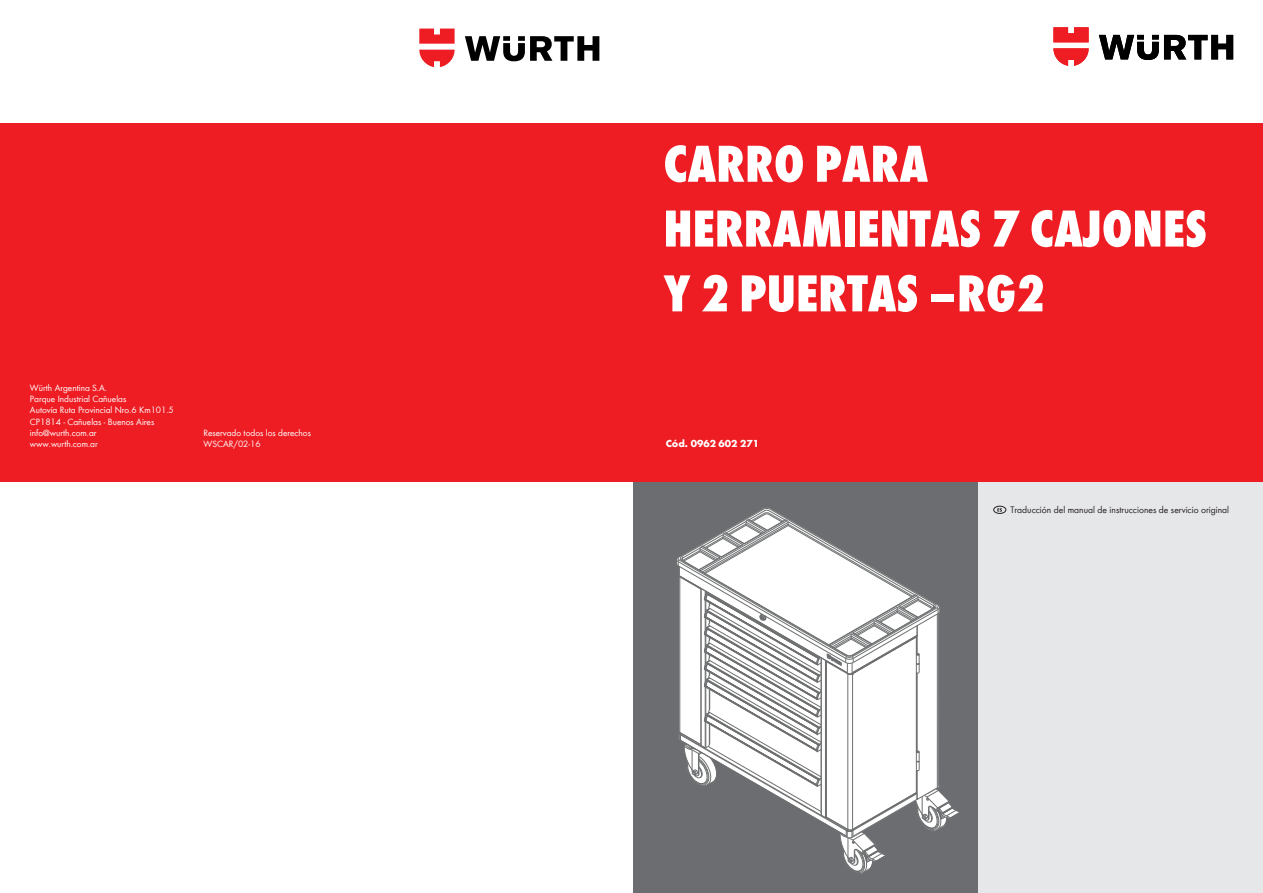
<style>
.page{position:relative;width:1263px;height:893px;background:#fff}
.page>*{position:absolute;margin:0;border:0;box-sizing:border-box;transform-origin:0 0}
.t1{font:800 condensed 54px/64.8px "Wuerth";color:#fff}
.t2{font:700 10.5px "Wuerth";color:#fff}
.t3{font:9.75px "Wuerth";color:#231f20}
.t4{font:9.45px/11.4px "Wuerth";color:#fff}
</style>
<div class="page">
<div style="left:955px;top:460px;width:308px;height:433px;background:#e6e7e9"></div>
<div style="left:633px;top:460px;width:345px;height:433px;background:#6c6d70"></div>
<div style="left:0;top:123px;width:1263px;height:359px;background:#ee1d23"></div>
<svg style="left:997px;top:508px;width:5px;height:4px"></svg>
<div style="left:993px;top:506px;width:13px;height:8px;border:1px solid #231f20;border-radius:50%"></div>
<svg style="left:1099px;top:35px;width:134px;height:25px"></svg>
<svg style="left:1053px;top:27px;width:36px;height:39px"></svg>
<svg style="left:465px;top:36px;width:134px;height:25px"></svg>
<svg style="left:419px;top:29px;width:36px;height:38px"></svg>
<svg style="left:677px;top:508px;width:282px;height:366px"></svg>
<p class="t4" style="left:30px;top:381px;width:145px">Würth Argentina S.A.<br>Parque Industrial Cañuelas<br>Autovía Ruta Provincial Nro.6 Km101.5<br>CP1814 - Cañuelas - Buenos Aires info@wurth.com.ar<br>www.wurth.com.ar</p>
<p class="t4" style="left:203px;top:426px;width:109px">Reservado todos los derechos<br>WSCAR/02-16</p>
<h1 class="t1" style="left:663px;top:128px;width:545px">CARRO PARA<br>HERRAMIENTAS 7 CAJONES<br>Y 2 PUERTAS –RG2</h1>
<p class="t2" style="left:666px;top:435px;width:95px">Cód. 0962 602 271</p>
<p class="t3" style="left:1010px;top:503px;width:220px">Traducción del manual de instrucciones de servicio original</p>
</div>
